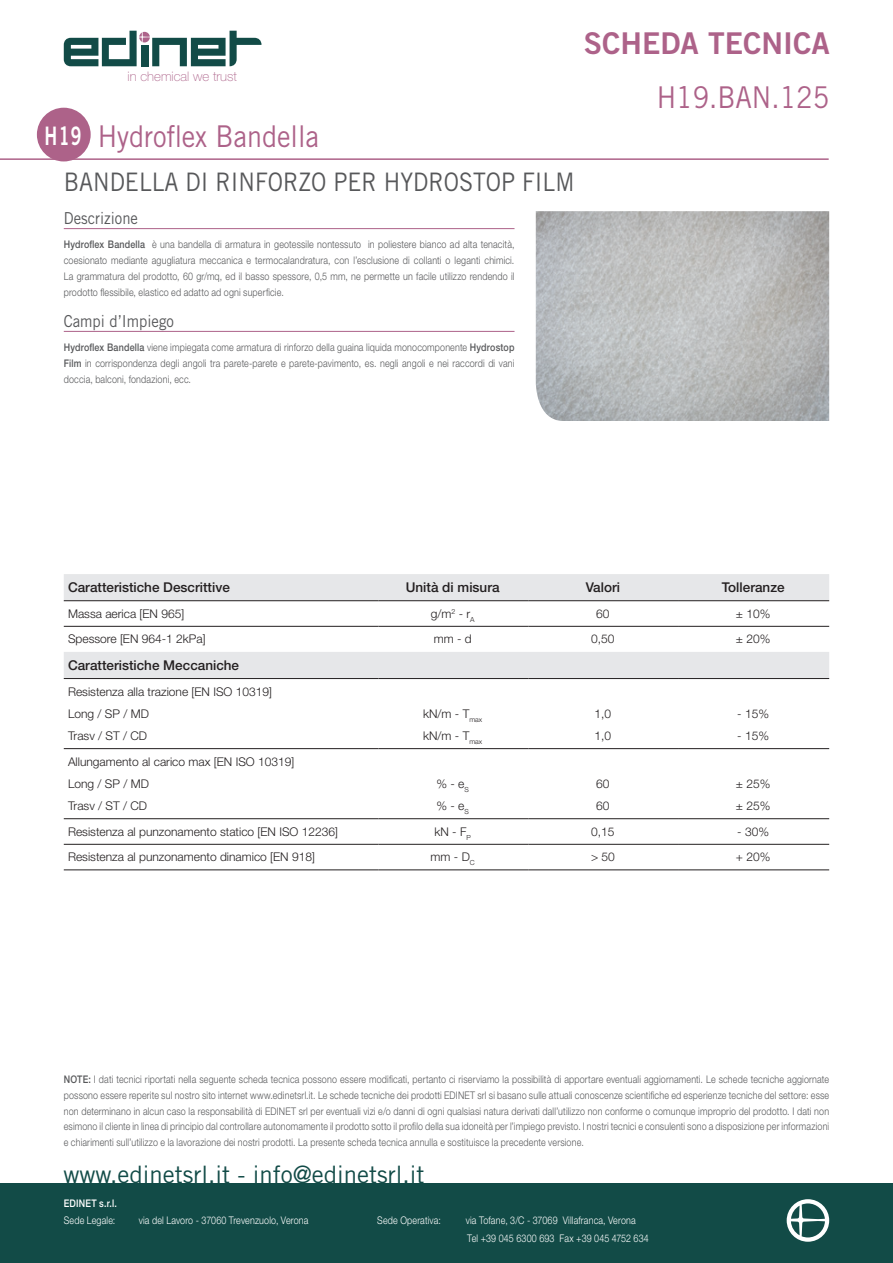
<style>
.page{position:relative;width:893px;height:1263px;background:#fff}
.page>*{position:absolute;margin:0;border:0;box-sizing:border-box;transform-origin:0 0}
.ProductTitle{font:30px "Trade Gothic";color:#ad6289;scale:.9 1}
.t1{font:30px "Trade Gothic Bold Two";color:#ad6289}
.Subtitle{font:25.5px "Trade Gothic";color:#57585a;scale:.9 1}
.t2{font:25.5px "Trade Gothic Bold Two";color:#fff;scale:.7 1}
.t3{font:24px "Trade Gothic";color:#124b47}
.Small_heading{font:16.5px "Trade Gothic";color:#57585a;scale:.9 1}
.Table_Header{font:500 13.5px "Helvetica Neue LT Std";color:#231f20}
.t4{font:100 13.2px "Helvetica Neue LT Std";color:#ad638a}
.Table_BodyCopy{font:300 12px "Helvetica Neue LT Std";color:#231f20}
.BodyCopy{font:300 10.5px/15.8px "Helvetica Neue LT Std";letter-spacing:.02em;color:#57585a;text-align:justify;scale:.85 1}
.t5{font:300 10.5px/17.7px "Helvetica Neue LT Std";letter-spacing:.02em;color:#fff;scale:.85 1}
.t6{font:500 10.5px "Helvetica Neue LT Std";letter-spacing:.02em;color:#fff;scale:.85 1}
.s1{font-weight:500}
</style>
<div class="page">
<hr style="left:0;top:158px;width:829px;height:2px;background:#ad6289">
<div style="left:37px;top:108px;width:54px;height:53px;background:#ad6289;border-radius:50%"></div>
<img style="left:536px;top:211px;width:293px;height:210px">
<div style="left:0;top:1183px;width:893px;height:80px;background:#124b47"></div>
<svg style="left:787px;top:1199px;width:42px;height:43px"></svg>
<svg style="left:64px;top:31px;width:197px;height:35px"></svg>
<div style="left:141px;top:45px;width:7px;height:21px;background:#124b47"></div>
<svg style="left:64px;top:574px;width:765px;height:104px;fill:#e6e7e9"></svg>
<hr style="left:64px;top:600px;width:314px;height:1px;background:#231f20">
<hr style="left:378px;top:600px;width:151px;height:1px;background:#231f20">
<hr style="left:529px;top:600px;width:150px;height:1px;background:#231f20">
<hr style="left:679px;top:600px;width:150px;height:1px;background:#231f20">
<hr style="left:64px;top:626px;width:314px;height:1px;background:#231f20">
<hr style="left:378px;top:626px;width:151px;height:1px;background:#231f20">
<hr style="left:529px;top:626px;width:150px;height:1px;background:#231f20">
<hr style="left:679px;top:626px;width:150px;height:1px;background:#231f20">
<hr style="left:64px;top:678px;width:314px;height:1px;background:#231f20">
<hr style="left:378px;top:678px;width:151px;height:1px;background:#231f20">
<hr style="left:529px;top:678px;width:150px;height:1px;background:#231f20">
<hr style="left:679px;top:678px;width:150px;height:1px;background:#231f20">
<hr style="left:64px;top:748px;width:314px;height:1px;background:#231f20">
<hr style="left:378px;top:748px;width:151px;height:1px;background:#231f20">
<hr style="left:529px;top:748px;width:150px;height:1px;background:#231f20">
<hr style="left:679px;top:748px;width:150px;height:1px;background:#231f20">
<hr style="left:64px;top:818px;width:314px;height:1px;background:#231f20">
<hr style="left:378px;top:818px;width:151px;height:1px;background:#231f20">
<hr style="left:529px;top:818px;width:150px;height:1px;background:#231f20">
<hr style="left:679px;top:818px;width:150px;height:1px;background:#231f20">
<hr style="left:64px;top:844px;width:314px;height:1px;background:#231f20">
<hr style="left:378px;top:844px;width:151px;height:1px;background:#231f20">
<hr style="left:529px;top:844px;width:150px;height:1px;background:#231f20">
<hr style="left:679px;top:844px;width:150px;height:1px;background:#231f20">
<hr style="left:64px;top:870px;width:314px;height:1px;background:#231f20">
<hr style="left:378px;top:870px;width:151px;height:1px;background:#231f20">
<hr style="left:529px;top:870px;width:150px;height:1px;background:#231f20">
<hr style="left:679px;top:870px;width:150px;height:1px;background:#231f20">
<hr style="left:64px;top:228px;width:450px;height:1px;background:#ad6289">
<hr style="left:64px;top:331px;width:450px;height:1px;background:#ad6289">
<p class="t4" style="left:128px;top:69px;width:111px">in chemical we trust</p>
<p class="ProductTitle" style="left:98px;top:118px;width:247px">Hydroflex Bandella</p>
<p class="Subtitle" style="left:64px;top:166px;width:569px">BANDELLA DI RINFORZO PER HYDROSTOP FILM</p>
<p class="t2" style="left:45px;top:120px;width:55px">H19</p>
<p class="Small_heading" style="left:64px;top:208px;width:84px">Descrizione</p>
<p class="BodyCopy" style="left:64px;top:236px;width:532px"><span class="s1">Hydroflex Bandella</span> è una bandella di armatura in geotessile nontessuto in poliestere bianco ad alta tenacità, coesionato mediante agugliatura meccanica e termocalandratura, con l’esclusione di collanti o leganti chimici.<br>La grammatura del prodotto, 60 gr/mq, ed il basso spessore, 0,5 mm, ne permette un facile utilizzo rendendo il prodotto flessibile, elastico ed adatto ad ogni superficie.</p>
<p class="Small_heading" style="left:64px;top:311px;width:124px">Campi d’Impiego</p>
<p class="BodyCopy" style="left:64px;top:339px;width:532px"><span class="s1">Hydroflex Bandella</span> viene impiegata come armatura di rinforzo della guaina liquida monocomponente <span class="s1">Hydrostop Film</span> in corrispondenza degli angoli tra parete-parete e parete-pavimento, es. negli angoli e nei raccordi di vani doccia, balconi, fondazioni, ecc.</p>
<h1 class="t1" style="left:584px;top:25px;width:247px">SCHEDA TECNICA</h1>
<p class="ProductTitle" style="left:657px;top:79px;width:193px">H19.BAN.125</p>
<p class="Table_Header" style="left:68px;top:579px;width:163px">Caratteristiche Descrittive</p>
<p class="Table_Header" style="left:406px;top:579px;width:95px">Unità di misura</p>
<p class="Table_Header" style="left:586px;top:579px;width:36px">Valori</p>
<p class="Table_Header" style="left:722px;top:579px;width:64px">Tolleranze</p>
<p class="Table_BodyCopy" style="left:68px;top:606px;width:118px">Massa aerica [EN 965]</p>
<p class="Table_BodyCopy" style="left:431px;top:606px;width:45px">g/m<sup>2</sup> - r<sub>A</sub></p>
<p class="Table_BodyCopy" style="left:596px;top:606px;width:15px">60</p>
<p class="Table_BodyCopy" style="left:736px;top:606px;width:36px">± 10%</p>
<p class="Table_BodyCopy" style="left:68px;top:632px;width:139px">Spessore [EN 964-1 2kPa]</p>
<p class="Table_BodyCopy" style="left:434px;top:632px;width:39px">mm - d</p>
<p class="Table_BodyCopy" style="left:591px;top:632px;width:25px">0,50</p>
<p class="Table_BodyCopy" style="left:736px;top:632px;width:36px">± 20%</p>
<p class="Table_Header" style="left:68px;top:657px;width:173px">Caratteristiche Meccaniche</p>
<p class="Table_BodyCopy" style="left:68px;top:684px;width:206px">Resistenza alla trazione [EN ISO 10319]</p>
<p class="Table_BodyCopy" style="left:68px;top:706px;width:82px">Long / SP / MD</p>
<p class="Table_BodyCopy" style="left:68px;top:728px;width:81px">Trasv / ST / CD</p>
<p class="Table_BodyCopy" style="left:423px;top:706px;width:61px">kN/m - T<sub>max</sub></p>
<p class="Table_BodyCopy" style="left:423px;top:728px;width:61px">kN/m - T<sub>max</sub></p>
<p class="Table_BodyCopy" style="left:737px;top:706px;width:33px">- 15%</p>
<p class="Table_BodyCopy" style="left:737px;top:728px;width:33px">- 15%</p>
<p class="Table_BodyCopy" style="left:595px;top:706px;width:18px">1,0</p>
<p class="Table_BodyCopy" style="left:595px;top:728px;width:18px">1,0</p>
<p class="Table_BodyCopy" style="left:68px;top:754px;width:228px">Allungamento al carico max [EN ISO 10319]</p>
<p class="Table_BodyCopy" style="left:68px;top:776px;width:82px">Long / SP / MD</p>
<p class="Table_BodyCopy" style="left:68px;top:799px;width:81px">Trasv / ST / CD</p>
<p class="Table_BodyCopy" style="left:436px;top:776px;width:34px">% - e<sub>S</sub></p>
<p class="Table_BodyCopy" style="left:436px;top:799px;width:34px">% - e<sub>S</sub></p>
<p class="Table_BodyCopy" style="left:596px;top:776px;width:15px">60</p>
<p class="Table_BodyCopy" style="left:596px;top:799px;width:15px">60</p>
<p class="Table_BodyCopy" style="left:736px;top:776px;width:36px">± 25%</p>
<p class="Table_BodyCopy" style="left:736px;top:799px;width:36px">± 25%</p>
<p class="Table_BodyCopy" style="left:68px;top:824px;width:272px">Resistenza al punzonamento statico [EN ISO 12236]</p>
<p class="Table_BodyCopy" style="left:434px;top:824px;width:38px">kN - F<sub>P</sub></p>
<p class="Table_BodyCopy" style="left:591px;top:824px;width:25px">0,15</p>
<p class="Table_BodyCopy" style="left:737px;top:824px;width:33px">- 30%</p>
<p class="Table_BodyCopy" style="left:68px;top:850px;width:248px">Resistenza al punzonamento dinamico [EN 918]</p>
<p class="Table_BodyCopy" style="left:431px;top:850px;width:46px">mm - D<sub>C</sub></p>
<p class="Table_BodyCopy" style="left:591px;top:850px;width:25px">&gt; 50</p>
<p class="Table_BodyCopy" style="left:736px;top:850px;width:36px">+ 20%</p>
<p class="BodyCopy" style="left:64px;top:1071px;width:902px"><span class="s1">NOTE:</span> I dati tecnici riportati nella seguente scheda tecnica possono essere modificati, pertanto ci riserviamo la possibilità di apportare eventuali aggiornamenti. Le schede tecniche aggiornate possono essere reperite sul nostro sito internet www.edinetsrl.it. Le schede tecniche dei prodotti EDINET srl si basano sulle attuali conoscenze scientifiche ed esperienze tecniche del settore: esse non determinano in alcun caso la responsabilità di EDINET srl per eventuali vizi e/o danni di ogni qualsiasi natura derivati dall’utilizzo non conforme o comunque improprio del prodotto. I dati non esimono il cliente in linea di principio dal controllare autonomamente il prodotto sotto il profilo della sua idoneità per l’impiego previsto. I nostri tecnici e consulenti sono a disposizione per informazioni e chiarimenti sull’utilizzo e la lavorazione dei nostri prodotti. La presente scheda tecnica annulla e sostituisce la precedente versione.</p>
<h3 class="t3" style="left:63px;top:1160px;width:363px">www.edinetsrl.it - info@edinetsrl.it</h3>
<p class="t6" style="left:64px;top:1197px;width:64px">EDINET s.r.l.</p>
<p class="t5" style="left:64px;top:1212px;width:62px">Sede Legale:</p>
<p class="t5" style="left:139px;top:1212px;width:201px">via del Lavoro - 37060 Trevenzuolo, Verona</p>
<p class="t5" style="left:377px;top:1212px;width:76px">Sede Operativa:</p>
<p class="t5" style="left:466px;top:1212px;width:217px">via Tofane, 3/C - 37069 Villafranca, Verona<br>Tel +39 045 6300 693 Fax +39 045 4752 634</p>
</div>
